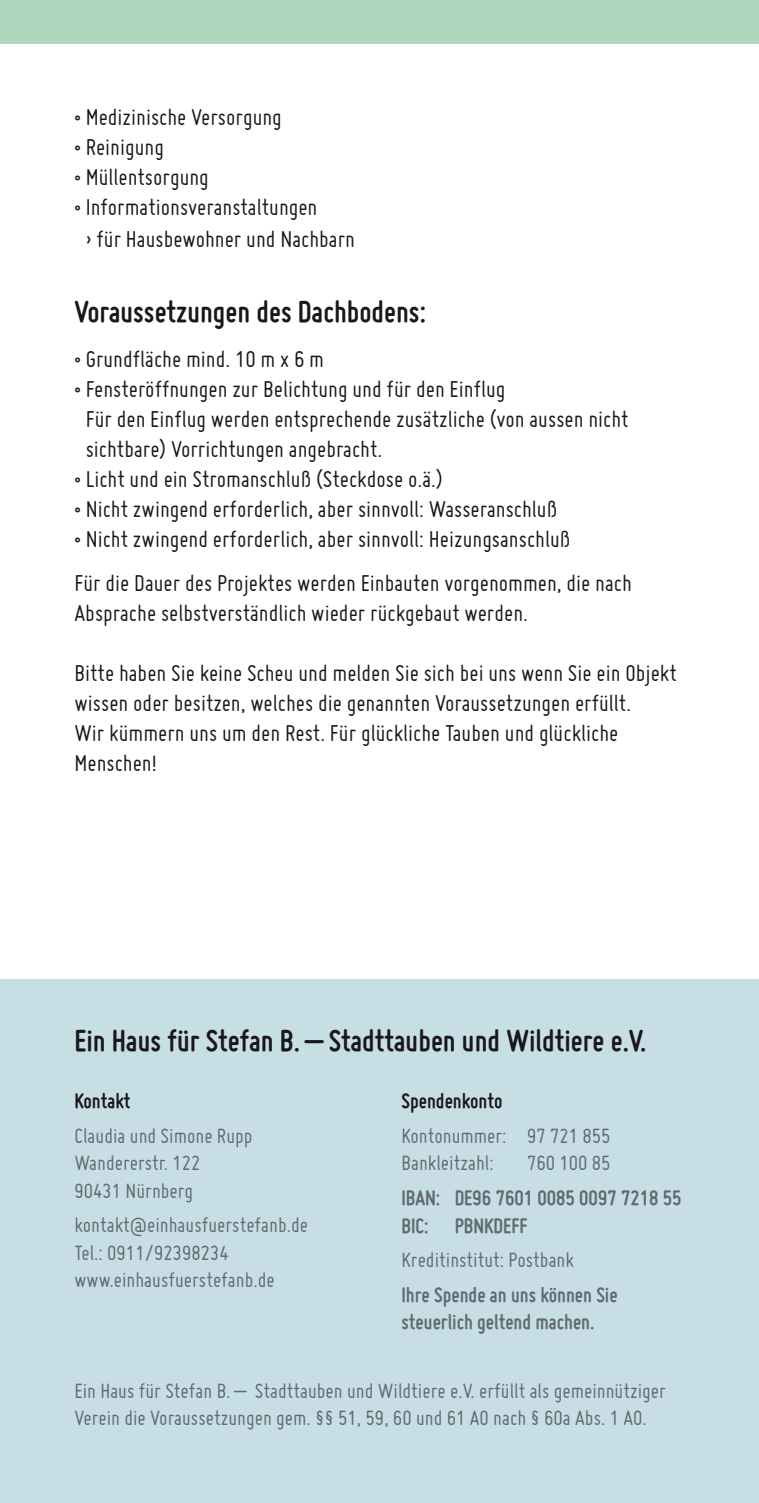
<style>
.page{position:relative;width:759px;height:1503px;background:#fff}
.page>*{position:absolute;margin:0;border:0;box-sizing:border-box;transform-origin:0 0}
.t1{font:700 32.5px "Miso";color:#1a171c}
.t2{font:25px/30px "Miso";color:#1a171c}
.t3{font:22.5px/27.5px "Miso";color:#5f6b71}
.t4{font:700 22.5px/27.5px "Miso";color:#5f6b71}
.t5{font:700 22.5px "Miso";color:#1a171c}
</style>
<div class="page">
<div style="left:0;top:979px;width:758px;height:523px;background:#c6dee4"></div>
<div style="left:0;top:0;width:758px;height:44px;background:#afd7bd"></div>
<p class="t2" style="left:74px;top:101px;width:209px">• Medizinische Versorgung</p>
<p class="t2" style="left:74px;top:131px;width:91px">• Reinigung</p>
<p class="t2" style="left:74px;top:161px;width:136px">• Müllentsorgung</p>
<p class="t2" style="left:86px;top:190px;width:271px;line-height:32.5px;text-indent:-11px">• Informationsveranstaltungen<br>› für Hausbewohner und Nachbarn</p>
<p class="t1" style="left:74px;top:293px;width:353px">Voraussetzungen des Dachbodens:</p>
<p class="t2" style="left:74px;top:343px;width:251px">• Grundfläche mind. 10 m x 6 m</p>
<p class="t2" style="left:86px;top:373px;width:544px;text-indent:-11px">• Fensteröffnungen zur Belichtung und für den Einflug<br>Für den Einflug werden entsprechende zusätzliche (von aussen nicht sichtbare) Vorrichtungen angebracht.</p>
<p class="t2" style="left:74px;top:463px;width:369px">• Licht und ein Stromanschluß (Steckdose o.ä.)</p>
<p class="t2" style="left:74px;top:493px;width:484px">• Nicht zwingend erforderlich, aber sinnvoll: Wasseranschluß</p>
<p class="t2" style="left:74px;top:523px;width:497px">• Nicht zwingend erforderlich, aber sinnvoll: Heizungsanschluß</p>
<p class="t2" style="left:74px;top:567px;width:558px">Für die Dauer des Projektes werden Einbauten vorgenommen, die nach<br>Absprache selbstverständlich wieder rückgebaut werden.</p>
<p class="t2" style="left:74px;top:657px;width:603px">Bitte haben Sie keine Scheu und melden Sie sich bei uns wenn Sie ein Objekt wissen oder besitzen, welches die genannten Voraussetzungen erfüllt.<br>Wir kümmern uns um den Rest. Für glückliche Tauben und glückliche Menschen!</p>
<p class="t1" style="left:74px;top:1021px;width:573px">Ein Haus für Stefan B. – Stadttauben und Wildtiere e.V.</p>
<p class="t5" style="left:74px;top:1088px;width:58px">Kontakt</p>
<p class="t3" style="left:74px;top:1121px;width:179px">Claudia und Simone Rupp<br>Wandererstr. 122<br>90431 Nürnberg</p>
<p class="t3" style="left:74px;top:1211px;width:235px">kontakt@einhausfuerstefanb.de<br>Tel.: 0911/92398234 www.einhausfuerstefanb.de</p>
<p class="t5" style="left:401px;top:1088px;width:102px">Spendenkonto</p>
<p class="t3" style="left:401px;top:1121px;width:210px">Kontonummer: 97 721 855<br>Bankleitzahl:</p>
<p class="t3" style="left:527px;top:1149px;width:85px">760 100 85</p>
<p class="t4" style="left:401px;top:1183px;width:281px">IBAN: DE96 7601 0085 0097 7218 55<br>BIC: PBNKDEFF</p>
<p class="t3" style="left:401px;top:1245px;width:174px">Kreditinstitut: Postbank</p>
<p class="t4" style="left:401px;top:1280px;width:218px">Ihre Spende an uns können Sie steuerlich geltend machen.</p>
<p class="t3" style="left:74px;top:1376px;width:592px">Ein Haus für Stefan B. – Stadttauben und Wildtiere e.V. erfüllt als gemeinnütziger<br>Verein die Voraussetzungen gem. §§ 51, 59, 60 und 61 AO nach § 60a Abs. 1 AO.</p>
</div>
